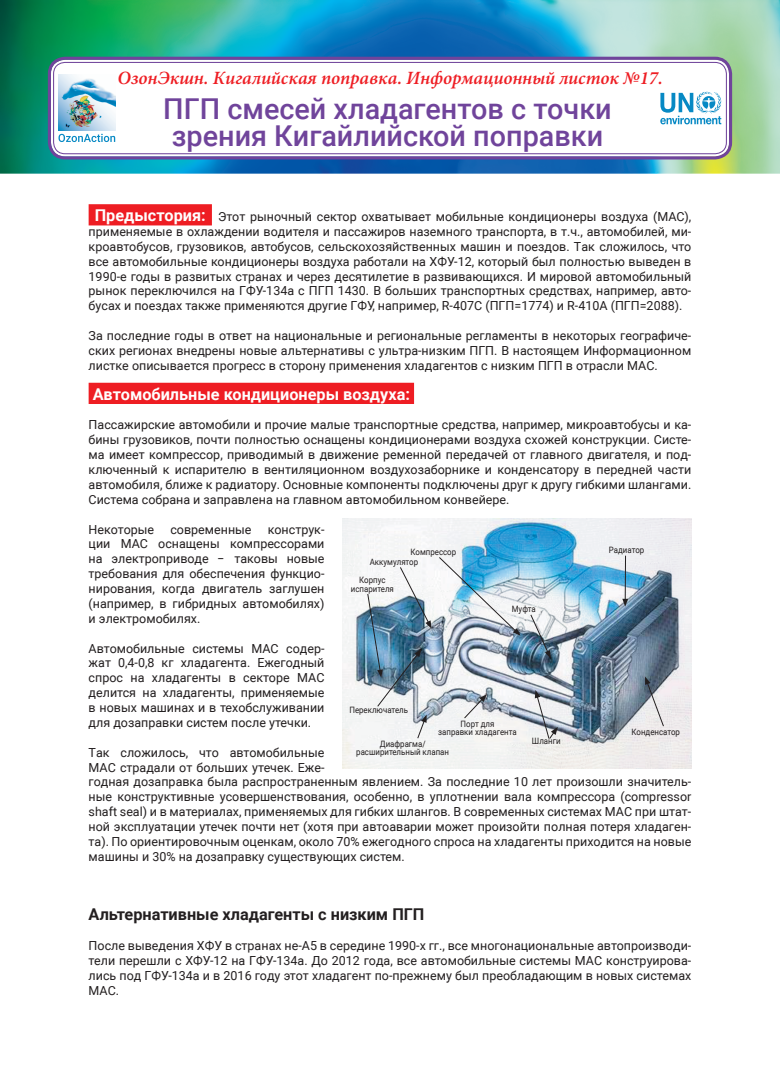
<style>
.page{position:relative;width:780px;height:1088px;background:#fff}
.page>*{position:absolute;margin:0;border:0;box-sizing:border-box;transform-origin:0 0}
.t1{font:500 28.75px/26.2px "Hay Roboto";color:#70449b}
.t2{font:italic 600 18.75px "Minion Pro";letter-spacing:-.005em;color:#ee1d23}
.t3{font:700 16.25px "Hay Roboto";color:#231f20}
.t4{font:700 16.25px "Hay Roboto";color:#fff}
.t5{font:12.5px/14.9px "Hay Roboto";color:#231f20;text-align:justify}
.t6{font:8.75px/8.8px "Hay Roboto";color:#231f20;text-align:center;scale:.9 1}
.s1{font-weight:700;font-size:16.25px;color:#fff}
</style>
<div class="page">
<img style="left:0;top:0;width:780px;height:174px">
<div style="left:51px;top:60px;width:678px;height:96px;background:#fff;border-radius:14px"></div>
<div style="left:48px;top:57px;width:684px;height:102px;border:3px solid #70449b;border-radius:16px"></div>
<div style="left:53px;top:62px;width:673px;height:92px;border:1px solid #70449b;border-radius:12px"></div>
<svg style="left:660px;top:92px;width:61px;height:32px"></svg>
<img style="left:58px;top:74px;width:57px;height:57px">
<svg style="left:58px;top:134px;width:57px;height:8px"></svg>
<div style="left:89px;top:204px;width:123px;height:21px;background:#ee1d23"></div>
<div style="left:89px;top:383px;width:325px;height:21px;background:#ee1d23"></div>
<img style="left:342px;top:519px;width:349px;height:249px">
<hr style="left:625px;top:556px;width:1px;height:45px;background:#231f20">
<svg style="left:622px;top:599px;width:6px;height:8px"></svg>
<svg style="left:645px;top:676px;width:19px;height:51px"></svg>
<svg style="left:534px;top:690px;width:23px;height:49px"></svg>
<svg style="left:463px;top:694px;width:24px;height:25px"></svg>
<svg style="left:417px;top:714px;width:9px;height:25px"></svg>
<img style="left:367px;top:566px;width:64px;height:141px">
<img style="left:438px;top:556px;width:82px;height:80px">
<svg style="left:530px;top:614px;width:20px;height:44px"></svg>
<h2 class="t2" style="left:117px;top:64px;width:546px">ОзонЭкшн. Кигалийская поправка. Информационный листок №17.</h2>
<h1 class="t1" style="left:163px;top:95px;width:450px">ПГП смесей хладагентов с точки зрения Кигайлийской поправки</h1>
<p class="t5" style="left:89px;top:209px;width:604px;text-indent:6px"><span class="s1">Предыстория:</span> Этот рыночный сектор охватывает мобильные кондиционеры воздуха (MAC), применяемые в охлаждении водителя и пассажиров наземного транспорта, в т.ч., автомобилей, ми&shy;кроавтобусов, грузовиков, автобусов, сельскохозяйственных машин и поездов. Так сложилось, что все автомобильные кондиционеры воздуха работали на ХФУ-12, который был полностью выведен в 1990-е годы в развитых странах и через десятилетие в развивающихся. И мировой автомобильный рынок переключился на ГФУ-134a с ПГП 1430. В больших транспортных средствах, например, авто&shy;бусах и поездах также применяются другие ГФУ, например, R-407C (ПГП=1774) и R-410A (ПГП=2088).</p>
<p class="t5" style="left:89px;top:328px;width:604px">За последние годы в ответ на национальные и региональные регламенты в некоторых географиче&shy;ских регионах внедрены новые альтернативы с ультра-низким ПГП. В настоящем Информационном листке описывается прогресс в сторону применения хладагентов с низким ПГП в отрасли MAC.</p>
<h3 class="t4" style="left:93px;top:382px;width:319px">Автомобильные кондиционеры воздуха:</h3>
<p class="t5" style="left:89px;top:417px;width:604px">Пассажирские автомобили и прочие малые транспортные средства, например, микроавтобусы и ка&shy;бины грузовиков, почти полностью оснащены кондиционерами воздуха схожей конструкции. Систе&shy;ма имеет компрессор, приводимый в движение ременной передачей от главного двигателя, и под&shy;ключенный к испарителю в вентиляционном воздухозаборнике и конденсатору в передней части автомобиля, ближе к радиатору. Основные компоненты подключены друг к другу гибкими шлангами.<br>Система собрана и заправлена на главном автомобильном конвейере.</p>
<p class="t5" style="left:89px;top:521px;width:67px">Некоторые</p>
<p class="t5" style="left:170px;top:521px;width:83px">современные</p>
<p class="t5" style="left:89px;top:521px;width:237px;text-indent:179px">конструк&shy;ции MAC оснащены компрессорами на элек тр опри воде – таковы новые тре бо вания для обеспечения функ ци о&shy;ни рования, когда двигатель заглушен (например, в гибридных автомобилях) и электромобилях.</p>
<p class="t5" style="left:89px;top:640px;width:237px">Автомобильные системы MAC содер&shy;жат 0,4-0,8 кг хладагента. Ежегодный спрос на хладагенты в секторе MAC делится на хладагенты, применяемые в новых машинах и в техобслуживании для дозаправки систем после утечки.</p>
<p class="t5" style="left:89px;top:744px;width:604px;text-align:left">Так сложилось, что автомобильные<br>MAC страдали от больших утечек. Еже-<br>годная дозаправка была распространенным явлением. За последние 10 лет произошли значитель&shy;ные конструктивные усовершенствования, особенно, в уплотнении вала компрессора (compressor shaft seal) и в материалах, применяемых для гибких шлангов. В современных системах MAC при штат&shy;ной эксплуатации утечек почти нет (хотя при автоаварии может произойти полная потеря хладаген&shy;та). По ориентировочным оценкам, около 70% ежегодного спроса на хладагенты приходится на новые машины и 30% на дозаправку существующих систем.</p>
<p class="t6" style="left:410px;top:547px;width:52px">Компрессор</p>
<p class="t6" style="left:609px;top:545px;width:41px">Радиатор</p>
<p class="t6" style="left:370px;top:557px;width:55px">Аккумулятор</p>
<p class="t6" style="left:351px;top:575px;width:49px">Корпус испарителя</p>
<p class="t6" style="left:511px;top:604px;width:28px">Муфта</p>
<p class="t6" style="left:349px;top:705px;width:67px">Переключатель</p>
<p class="t6" style="left:438px;top:719px;width:89px">Порт для<br>заправки хладагента</p>
<p class="t6" style="left:356px;top:739px;width:105px">Диафрагма/ расширительный клапан</p>
<p class="t6" style="left:631px;top:727px;width:55px">Конденсатор</p>
<p class="t6" style="left:532px;top:736px;width:33px">Шланги</p>
<h3 class="t3" style="left:89px;top:903px;width:337px">Альтернативные хладагенты с низким ПГП</h3>
<p class="t5" style="left:89px;top:938px;width:604px">После выведения ХФУ в странах не-А5 в середине 1990-х гг., все многонациональные автопроизводи&shy;тели перешли с ХФУ-12 на ГФУ-134a. Дo 2012 года, все автомобильные системы MAC конструирова&shy;лись под ГФУ-134a и в 2016 году этот хладагент по-прежнему был преобладающим в новых системах MAC.</p>
</div>
